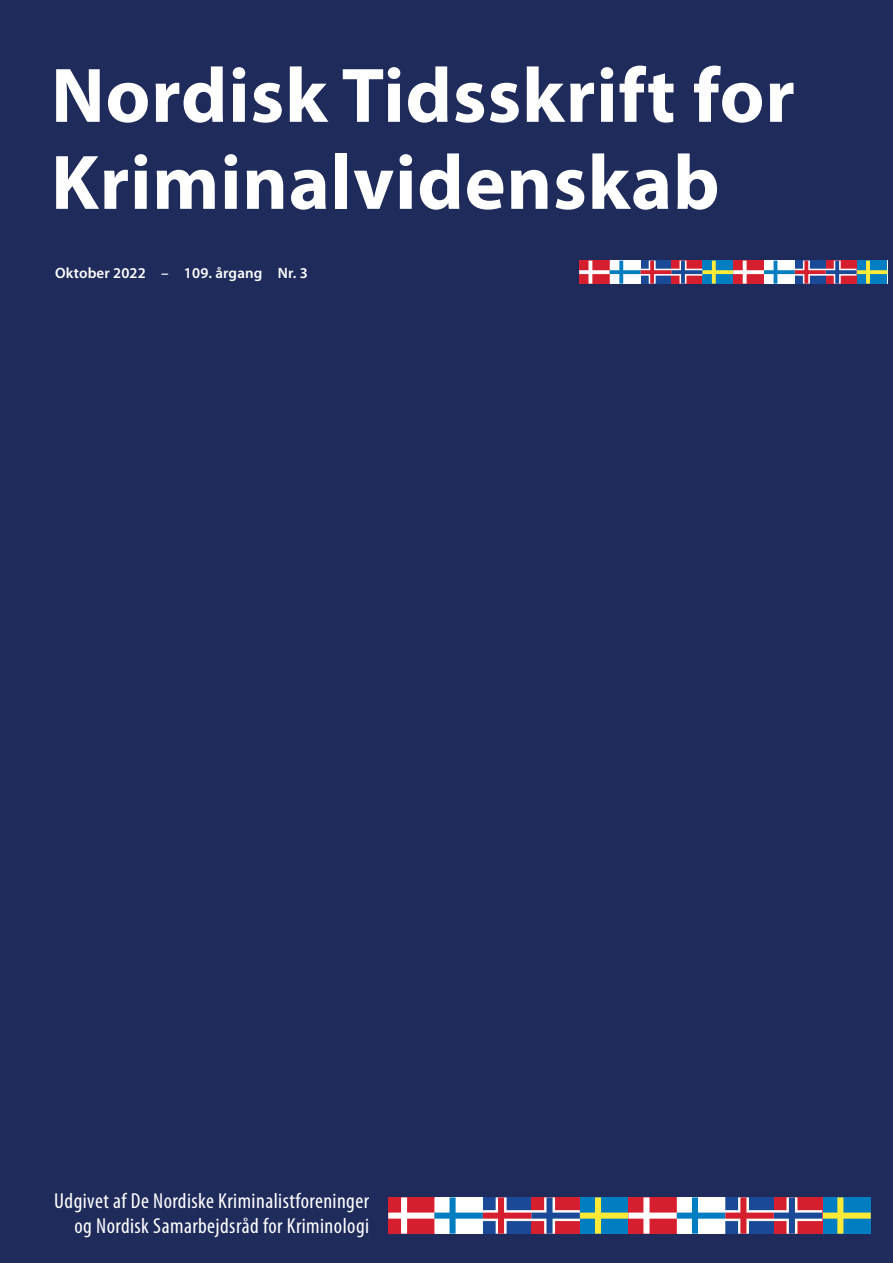
<style>
.page{position:relative;width:893px;height:1263px;background:#fff}
.page>*{position:absolute;margin:0;border:0;box-sizing:border-box;transform-origin:0 0}
.t1{font:700 78px/87px "Myriad Pro";letter-spacing:.01em;color:#fff}
.t2{font:condensed 21.75px/24.8px "Myriad Pro";letter-spacing:.02em;color:#fff;text-align:right}
.Dato_bånd_titelside{font:600 15px "Myriad Pro";letter-spacing:.01em;color:#fff}
</style>
<div class="page">
<div style="left:0;top:254px;width:893px;height:1009px;background:#1e2b5b"></div>
<div style="left:0;top:0;width:893px;height:255px;background:#1e2b5b"></div>
<svg style="left:388px;top:1197px;width:483px;height:37px;background:#9a8196"></svg>
<svg style="left:579px;top:261px;width:308px;height:23px;background:#9a8196"></svg>
<h1 class="t1" style="left:51px;top:49px;width:745px">Nordisk Tidsskrift for<br>Kriminalvidenskab</h1>
<p class="Dato_bånd_titelside" style="left:55px;top:263px;width:254px">Oktober 2022 – 109. årgang Nr. 3</p>
<p class="t2" style="left:54px;top:1188px;width:316px">Udgivet af De Nordiske Kriminalistforeninger og Nordisk Samarbejdsråd for Kriminologi</p>
</div>
